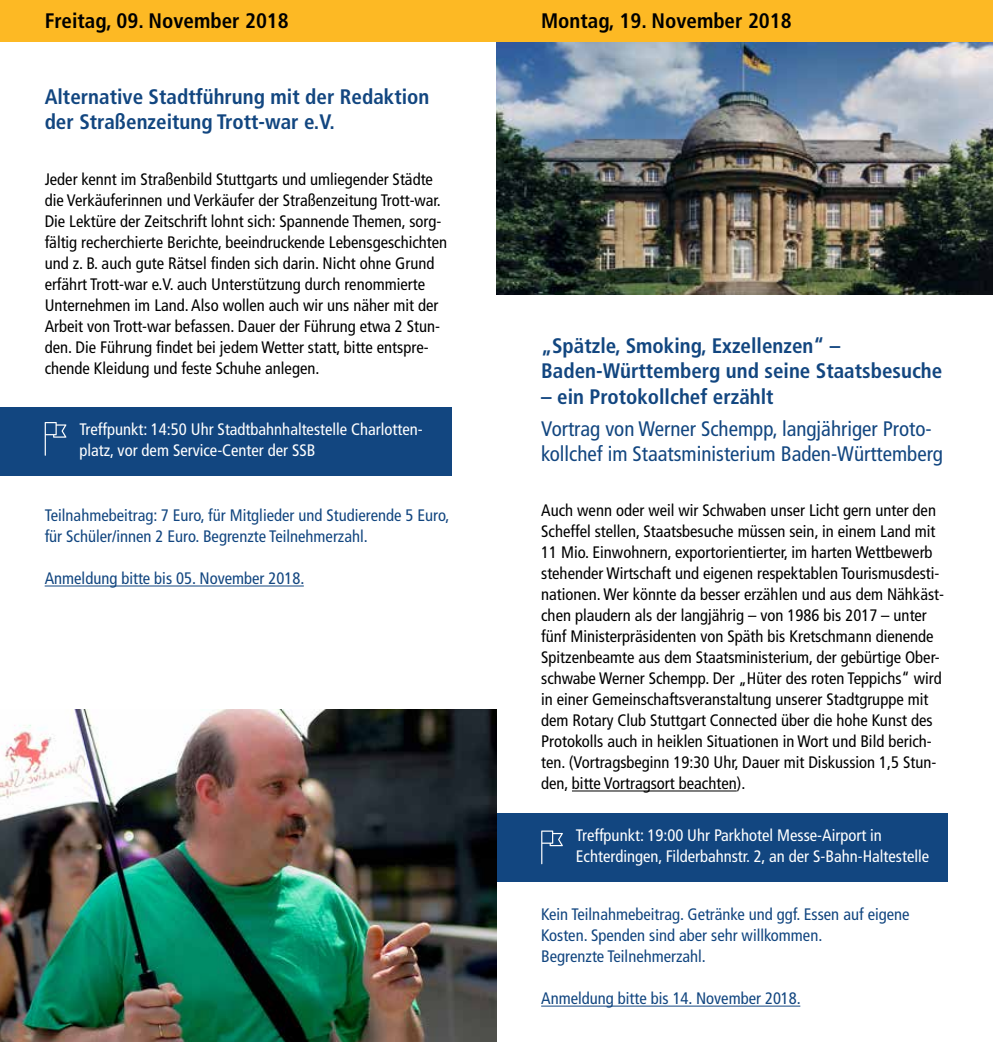
<style>
.page{position:relative;width:993px;height:1042px;background:#fff}
.page>*{position:absolute;margin:0;border:0;box-sizing:border-box;transform-origin:0 0}
.t1{font:700 condensed 21px/25.2px "Frutiger";color:#124680}
.t2{font:condensed 21px/25.2px "Frutiger";color:#124680}
.t3{font:700 condensed 21px "Frutiger";color:#000}
.t4{font:condensed 16.62px/21px "Frutiger";color:#000}
.t5{font:condensed 16.62px/21px "Frutiger";color:#124680}
.t6{font:condensed 16.62px/21px "Frutiger";color:#fff}
</style>
<div class="page">
<img style="left:496px;top:42px;width:496px;height:252px">
<div style="left:0;top:0;width:496px;height:42px;background:#fdb924"></div>
<hr style="left:45px;top:585px;width:259px;height:1px;background:#124680">
<hr style="left:571px;top:790px;width:165px;height:1px;background:#000">
<hr style="left:541px;top:1005px;width:259px;height:1px;background:#124680">
<div style="left:496px;top:0;width:496px;height:42px;background:#fdb924"></div>
<div style="left:0;top:407px;width:451px;height:68px;background:#124680"></div>
<svg style="left:45px;top:422px;width:21px;height:34px"></svg>
<div style="left:496px;top:813px;width:451px;height:68px;background:#124680"></div>
<svg style="left:541px;top:830px;width:21px;height:34px"></svg>
<img style="left:0;top:709px;width:496px;height:333px">
<p class="t3" style="left:45px;top:8px;width:245px">Freitag, 09. November 2018</p>
<p class="t1" style="left:45px;top:84px;width:386px">Alternative Stadtführung mit der Redaktion der Straßenzeitung Trott-war e.V.</p>
<p class="t4" style="left:45px;top:169px;width:404px">Jeder kennt im Straßenbild Stuttgarts und umliegender Städte die Verkäuferinnen und Verkäufer der Straßenzeitung Trott-war.<br>Die Lektüre der Zeitschrift lohnt sich: Spannende Themen, sorg&shy;fältig recherchierte Berichte, beeindruckende Lebensgeschichten und z. B. auch gute Rätsel finden sich darin. Nicht ohne Grund erfährt Trott-war e.V. auch Unterstützung durch renommierte Unternehmen im Land. Also wollen auch wir uns näher mit der Arbeit von Trott-war befassen. Dauer der Führung etwa 2 Stun&shy;den. Die Führung findet bei jedem Wetter statt, bitte entspre&shy;chende Kleidung und feste Schuhe anlegen.</p>
<p class="t6" style="left:79px;top:418px;width:345px">Treffpunkt: 14:50 Uhr Stadtbahnhaltestelle Charlotten&shy;platz, vor dem Service-Center der SSB</p>
<p class="t5" style="left:45px;top:505px;width:406px">Teilnahmebeitrag: 7 Euro, für Mitglieder und Studierende 5 Euro, für Schüler/innen 2 Euro. Begrenzte Teilnehmerzahl.</p>
<p class="t5" style="left:45px;top:568px;width:261px">Anmeldung bitte bis 05. November 2018.</p>
<p class="t3" style="left:541px;top:8px;width:252px">Montag, 19. November 2018</p>
<p class="t1" style="left:541px;top:333px;width:402px">„Spätzle, Smoking, Exzellenzen“ –<br>Baden-Württemberg und seine Staatsbesuche</p>
<p class="t1" style="left:541px;top:384px;width:234px">– ein Protokollchef erzählt</p>
<p class="t2" style="left:541px;top:416px;width:403px">Vortrag von Werner Schempp, langjähriger Proto&shy;kollchef im Staatsministerium Baden-Württemberg</p>
<p class="t4" style="left:541px;top:500px;width:404px">Auch wenn oder weil wir Schwaben unser Licht gern unter den Scheffel stellen, Staatsbesuche müssen sein, in einem Land mit 11 Mio. Einwohnern, exportorientierter, im harten Wettbewerb stehender Wirtschaft und eigenen respektablen Tourismusdesti&shy;nationen. Wer könnte da besser erzählen und aus dem Nähkäst&shy;chen plaudern als der langjährig – von 1986 bis 2017 – unter fünf Ministerpräsidenten von Späth bis Kretschmann dienende Spitzenbeamte aus dem Staatsministerium, der gebürtige Ober&shy;schwabe Werner Schempp. Der „Hüter des roten Teppichs“ wird in einer Gemeinschaftsveranstaltung unserer Stadtgruppe mit dem Rotary Club Stuttgart Connected über die hohe Kunst des Protokolls auch in heiklen Situationen in Wort und Bild berich&shy;ten. (Vortragsbeginn 19:30 Uhr, Dauer mit Diskussion 1,5 Stun&shy;den, bitte Vortragsort beachten).</p>
<p class="t6" style="left:575px;top:824px;width:354px">Treffpunkt: 19:00 Uhr Parkhotel Messe-Airport in<br>Echterdingen, Filderbahnstr. 2, an der S-Bahn-Haltestelle</p>
<p class="t5" style="left:541px;top:904px;width:370px">Kein Teilnahmebeitrag. Getränke und ggf. Essen auf eigene<br>Kosten. Spenden sind aber sehr willkommen.<br>Begrenzte Teilnehmerzahl.</p>
<p class="t5" style="left:541px;top:988px;width:261px">Anmeldung bitte bis 14. November 2018.</p>
</div>
